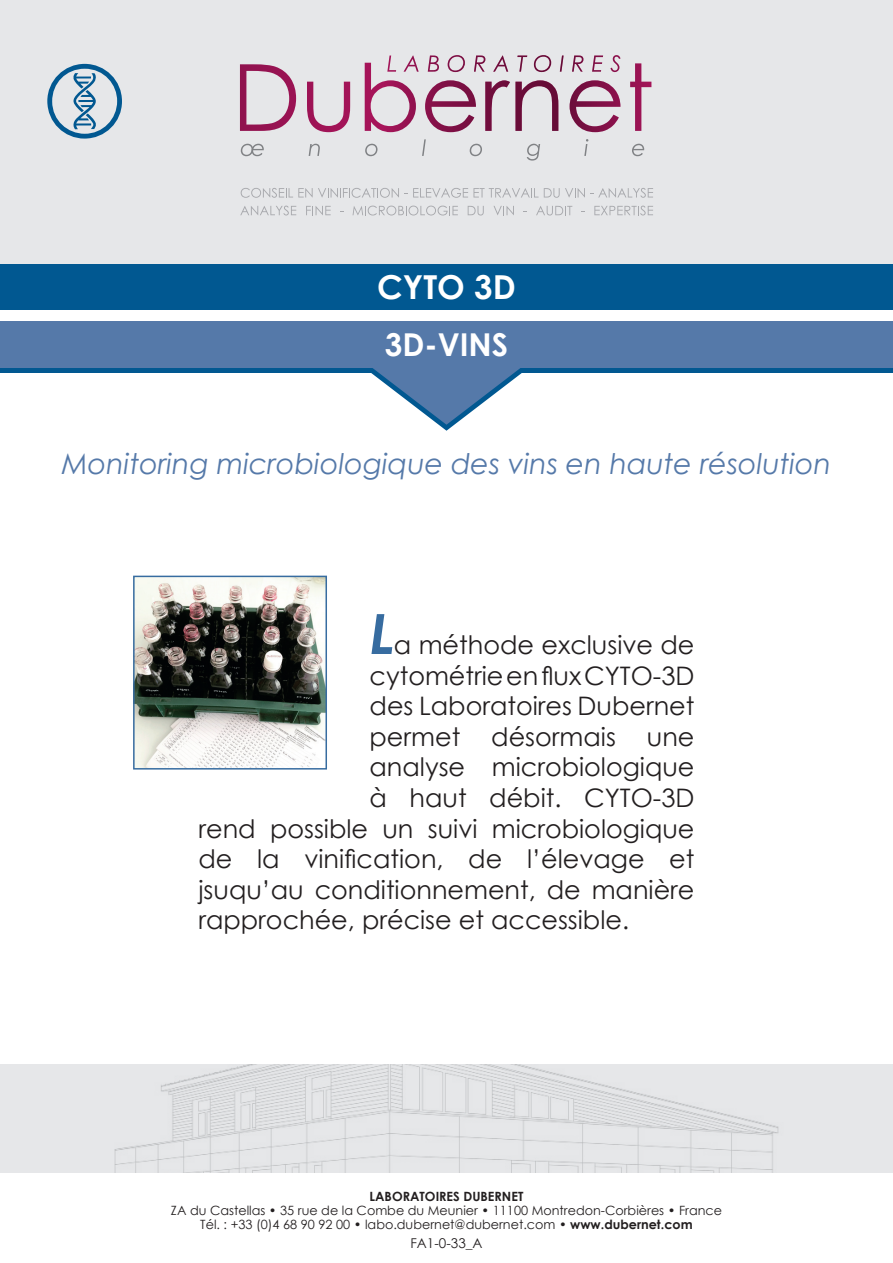
<style>
.page{position:relative;width:893px;height:1263px;background:#fff}
.page>*{position:absolute;margin:0;border:0;box-sizing:border-box;transform-origin:0 0}
.t1{font:700 33px "Century Gothic";color:#fff}
.t2{font:700 31.5px "Century Gothic";color:#fff}
.t3{font:italic 28.5px "Century Gothic";color:#5579a9}
.t4{font:25.5px "Century Gothic";color:#231f20}
.t5{font:13.5px "Century Gothic";color:#231f20}
.t6{font:12.75px/14.2px "Century Gothic";color:#231f20;text-align:center}
.t7{font:700 12.75px "Century Gothic";color:#231f20}
.s1{font-weight:700;font-style:italic;font-size:55.5px;color:#376ca0}
.s2{font-weight:700}
</style>
<div class="page">
<div style="left:0;top:1064px;width:893px;height:108px;background:#e6e7e9"></div>
<img style="left:114px;top:1064px;width:665px;height:108px">
<svg style="left:0;top:367px;width:893px;height:5px;background:#115e95"></svg>
<div style="left:0;top:321px;width:893px;height:46px;background:#5579a9"></div>
<div style="left:0;top:264px;width:893px;height:46px;background:#015891"></div>
<img style="left:136px;top:579px;width:188px;height:187px">
<div style="left:133px;top:576px;width:194px;height:193px;border:2px solid #376ca0"></div>
<div style="left:0;top:0;width:893px;height:264px;background:#e6e7e9"></div>
<svg style="left:359px;top:367px;width:175px;height:64px"></svg>
<svg style="left:240px;top:55px;width:411px;height:77px"></svg>
<svg style="left:241px;top:144px;width:23px;height:12px"></svg>
<svg style="left:309px;top:144px;width:11px;height:12px"></svg>
<svg style="left:365px;top:144px;width:12px;height:12px"></svg>
<svg style="left:422px;top:139px;width:4px;height:17px"></svg>
<svg style="left:470px;top:144px;width:12px;height:12px"></svg>
<svg style="left:527px;top:144px;width:13px;height:17px"></svg>
<svg style="left:584px;top:139px;width:4px;height:17px"></svg>
<svg style="left:632px;top:144px;width:12px;height:12px"></svg>
<svg style="left:241px;top:188px;width:412px;height:10px"></svg>
<svg style="left:240px;top:206px;width:56px;height:9px"></svg>
<svg style="left:306px;top:206px;width:25px;height:9px"></svg>
<svg style="left:353px;top:206px;width:105px;height:9px"></svg>
<svg style="left:468px;top:206px;width:16px;height:9px"></svg>
<svg style="left:493px;top:206px;width:21px;height:9px"></svg>
<svg style="left:536px;top:206px;width:36px;height:9px"></svg>
<svg style="left:594px;top:206px;width:59px;height:9px"></svg>
<svg style="left:47px;top:64px;width:75px;height:75px"></svg>
<p class="t1" style="left:377px;top:262px;width:140px">CYTO 3D</p>
<p class="t2" style="left:385px;top:320px;width:125px">3D-VINS</p>
<p class="t3" style="left:62px;top:444px;width:771px">Monitoring microbiologique des vins en haute résolution</p>
<p class="t4" style="left:370px;top:627px;width:326px"><span class="s1">L</span>a méthode exclusive de</p>
<p class="t4" style="left:369px;top:657px;width:326px">cytométrie en flux CYTO-3D</p>
<p class="t4" style="left:369px;top:688px;width:326px">des Laboratoires Dubernet</p>
<p class="t4" style="left:369px;top:719px;width:326px">permet désormais une</p>
<p class="t4" style="left:369px;top:749px;width:326px">analyse microbiologique</p>
<p class="t4" style="left:369px;top:780px;width:326px">à haut débit. CYTO-3D</p>
<p class="t4" style="left:198px;top:810px;width:498px">rend possible un suivi microbiologique</p>
<p class="t4" style="left:198px;top:841px;width:498px">de la vinification, de l’élevage et</p>
<p class="t4" style="left:198px;top:872px;width:498px">jsuqu’au conditionnement, de manière</p>
<p class="t4" style="left:198px;top:902px;width:432px">rapprochée, précise et accessible.</p>
<p class="t7" style="left:370px;top:1186px;width:155px">LABORATOIRES DUBERNET</p>
<p class="t6" style="left:171px;top:1203px;width:553px">ZA du Castellas • 35 rue de la Combe du Meunier • 11100 Montredon-Corbières • France<br>Tél. : +33 (0)4 68 90 92 00 • labo.dubernet@dubernet.com • <span class="s2">www.dubernet.com</span></p>
<p class="t5" style="left:410px;top:1233px;width:74px">FA1-0-33_A</p>
</div>
